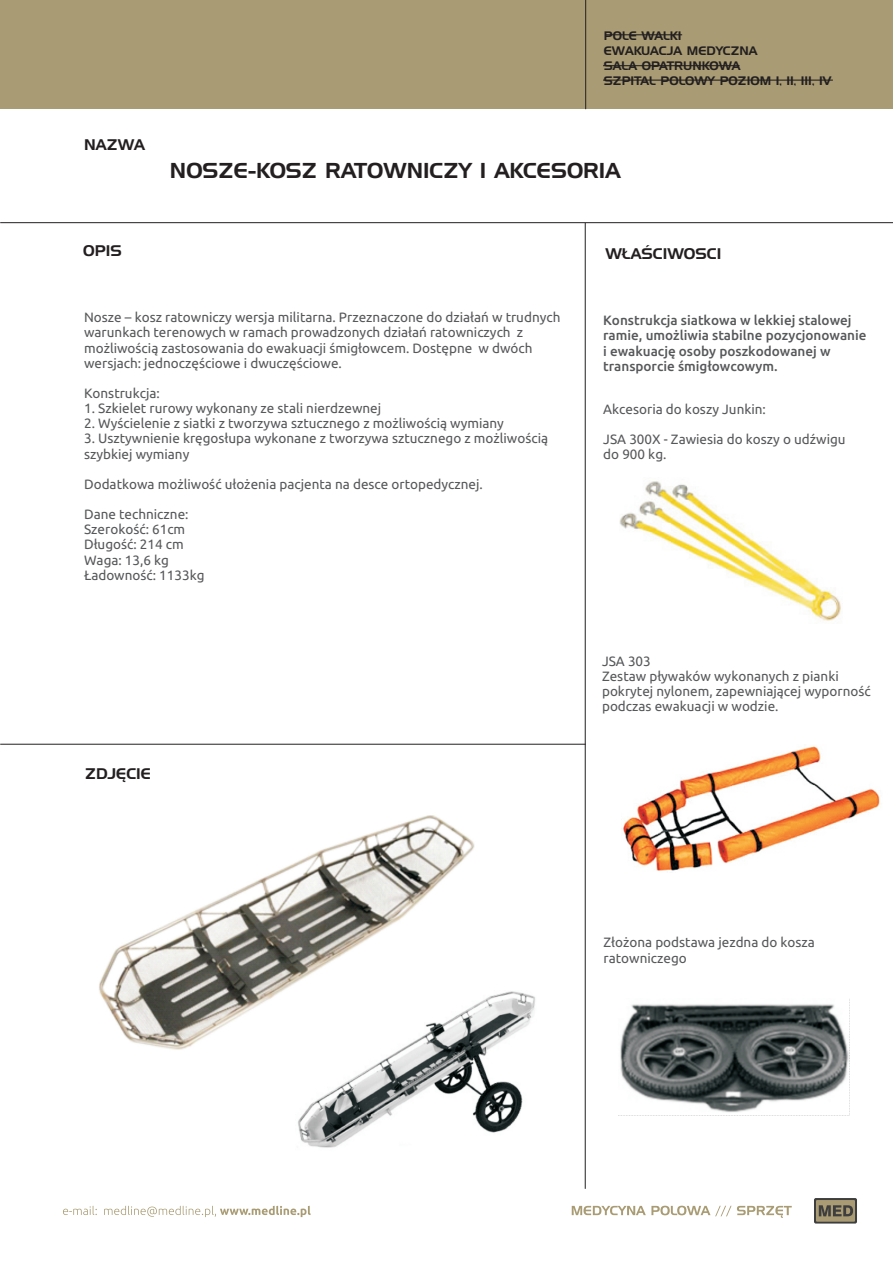
<style>
.page{position:relative;width:893px;height:1263px;background:#fff}
.page>*{position:absolute;margin:0;border:0;box-sizing:border-box;transform-origin:0 0}
.t1{font:21px "Handel Gothic L2";color:#231f20}
.t2{font:15px "Handel Gothic L2";color:#231f20}
.t3{font:13.5px/15.1px "Ubuntu";color:#57585a}
.t4{font:300 13.5px/15.1px "Ubuntu";color:#57585a}
.t5{font:12px/14.9px "Handel Gothic L2";color:#231f20}
</style>
<div class="page">
<img style="left:619px;top:481px;width:222px;height:140px">
<div style="left:0;top:0;width:893px;height:109px;background:#a99c74"></div>
<hr style="left:0;top:222px;width:893px;height:1px;background:#231f20">
<div style="left:814px;top:1198px;width:43px;height:25px;background:#3e3e3f;border-radius:2px"></div>
<div style="left:816px;top:1200px;width:39px;height:22px;background:#a99c74"></div>
<svg style="left:819px;top:1205px;width:34px;height:11px"></svg>
<svg style="left:572px;top:1206px;width:220px;height:12px"></svg>
<hr style="left:585px;top:0;width:1px;height:109px;background:#231f20">
<svg style="left:63px;top:1206px;width:248px;height:11px"></svg>
<hr style="left:605px;top:34px;width:77px;height:1px;background:#231f20">
<hr style="left:603px;top:65px;width:136px;height:1px;background:#231f20">
<hr style="left:603px;top:80px;width:230px;height:1px;background:#231f20">
<hr style="left:585px;top:223px;width:1px;height:966px;background:#231f20">
<hr style="left:0;top:744px;width:586px;height:1px;background:#231f20">
<img style="left:620px;top:999px;width:230px;height:116px">
<img style="left:99px;top:815px;width:376px;height:235px">
<img style="left:295px;top:990px;width:240px;height:158px">
<img style="left:621px;top:745px;width:261px;height:127px">
<p class="t2" style="left:84px;top:138px;width:62px">NAZWA</p>
<p class="t5" style="left:604px;top:29px;width:229px">POLE WALKI<br>EWAKUACJA MEDYCZNA<br>SALA OPATRUNKOWA<br>SZPITAL POLOWY POZIOM I, II, III, IV</p>
<h1 class="t1" style="left:170px;top:162px;width:452px">NOSZE-KOSZ RATOWNICZY I AKCESORIA</h1>
<p class="t2" style="left:83px;top:245px;width:40px">OPIS</p>
<p class="t2" style="left:605px;top:248px;width:117px">W£AŒCIWOSCI</p>
<p class="t3" style="left:84px;top:311px;width:478px">Nosze – kosz ratowniczy wersja militarna. Przeznaczone do dzia³añ w trudnych warunkach terenowych w ramach prowadzonych dzia³añ ratowniczych z mo¿liwoœci¹ zastosowania do ewakuacji œmig³owcem. Dostêpne w dwóch wersjach: jednoczêœciowe i dwuczêœciowe.</p>
<p class="t3" style="left:84px;top:386px;width:77px">Konstrukcja:</p>
<p class="t3" style="left:84px;top:402px;width:299px">1. Szkielet rurowy wykonany ze stali nierdzewnej</p>
<p class="t3" style="left:84px;top:417px;width:421px">2. Wyœcielenie z siatki z tworzywa sztucznego z mo¿liwoœci¹ wymiany</p>
<p class="t3" style="left:84px;top:432px;width:466px">3. Usztywnienie krêgos³upa wykonane z tworzywa sztucznego z mo¿liwoœci¹ szybkiej wymiany</p>
<p class="t3" style="left:84px;top:477px;width:400px">Dodatkowa mo¿liwoœæ u³o¿enia pacjenta na desce ortopedycznej.</p>
<p class="t3" style="left:84px;top:507px;width:122px">Dane techniczne:<br>Szerokoœæ: 61cm<br>D³ugoœæ: 214 cm<br>Waga: 13,6 kg £adownoœæ: 1133kg</p>
<p class="t2" style="left:85px;top:767px;width:67px">ZDJÊCIE</p>
<p class="t4" style="left:603px;top:314px;width:265px">Konstrukcja siatkowa w lekkiej stalowej ramie, umo¿liwia stabilne pozycjonowanie i ewakuacjê osoby poszkodowanej w transporcie œmig³owcowym.</p>
<p class="t3" style="left:603px;top:402px;width:164px">Akcesoria do koszy Junkin:</p>
<p class="t3" style="left:603px;top:433px;width:244px">JSA 300X - Zawiesia do koszy o udŸwigu do 900 kg.</p>
<p class="t3" style="left:602px;top:654px;width:270px">JSA 303<br>Zestaw p³ywaków wykonanych z pianki pokrytej nylonem, zapewniaj¹cej wypornoœæ podczas ewakuacji w wodzie.</p>
<p class="t3" style="left:603px;top:936px;width:213px">Z³o¿ona podstawa jezdna do kosza ratowniczego</p>
</div>
